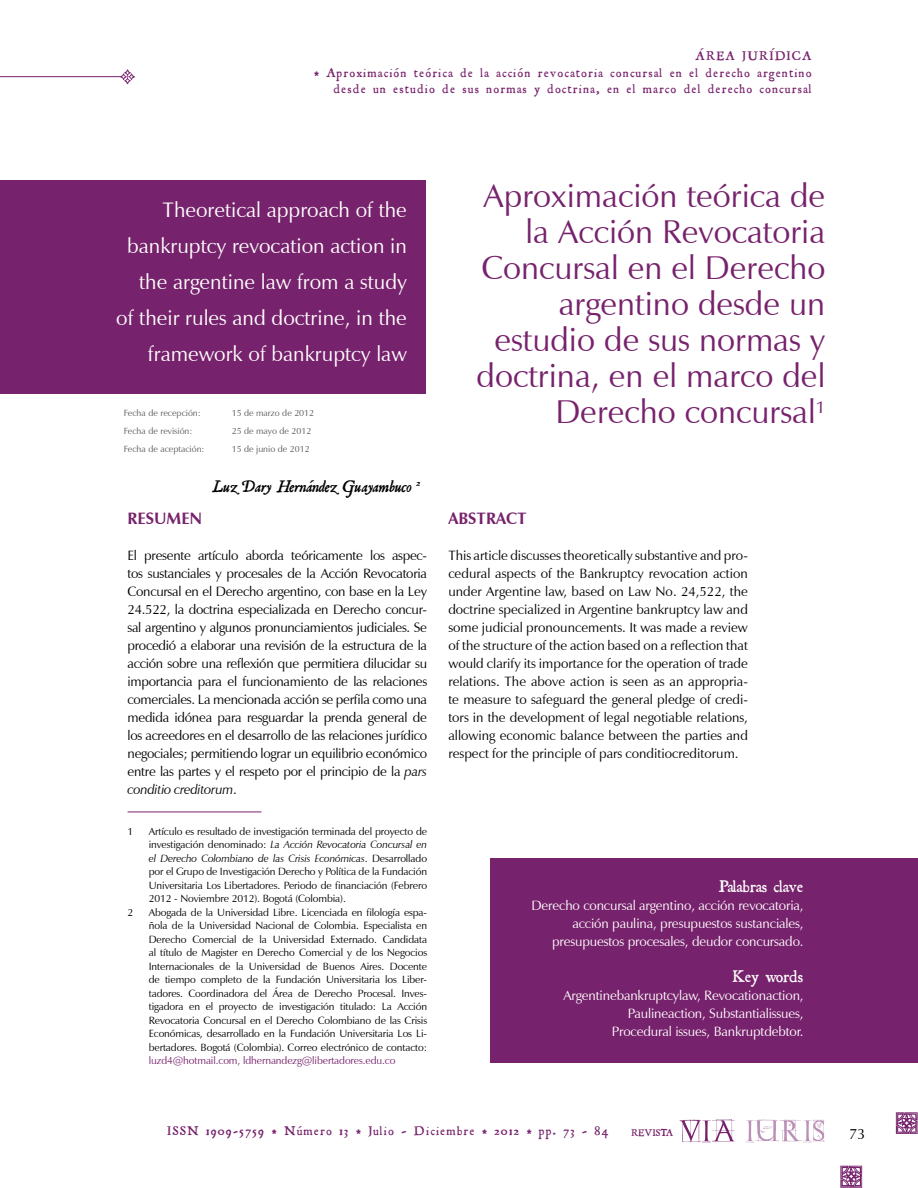
<style>
.page{position:relative;width:918px;height:1188px;background:#fff}
.page>*{position:absolute;margin:0;border:0;box-sizing:border-box;transform-origin:0 0}
.t1{font:33px/36px "Zapf Humanist 601 BT";color:#77226c;text-align:right}
.t2{font:21px/36px "Zapf Humanist 601 BT";color:#fff;text-align:right}
.t3{font:italic 18px "Roman Antique";color:#000}
.t4{font:18px "Roman Antique";color:#fff}
.t5{font:17.55px "Zapf Humanist 601 BT";color:#77226c}
.t6{font:700 16.5px "Zapf Humanist 601 BT";color:#77226c}
.t7{font:15px "Zapf Humanist 601 BT";color:#000}
.t8{font:13.5px/18px "Zapf Humanist 601 BT";letter-spacing:-.01em;color:#000;text-align:justify}
.t9{font:13.5px/18px "Zapf Humanist 601 BT";letter-spacing:-.01em;color:#fff;text-align:right}
.t10{font:13.5px/16.5px "Roman Antique";letter-spacing:.1em;color:#77226c;text-align:right}
.t11{font:10.5px/13.5px "Zapf Humanist 601 BT";letter-spacing:-.01em;color:#000;text-align:justify}
.t12{font:10.5px "Zapf Humanist 601 BT";letter-spacing:-.01em;color:#77226c}
.t13{font:10.5px "Roman Antique";color:#77226c}
.t14{font:9px "Zapf Humanist 601 BT";color:#58595b}
.s1{font-style:italic}
</style>
<div class="page">
<hr style="left:0;top:76px;width:121px;height:1px;background:#77226c">
<svg style="left:120px;top:69px;width:15px;height:15px"></svg>
<svg style="left:896px;top:1112px;width:22px;height:22px"></svg>
<svg style="left:840px;top:1166px;width:22px;height:22px"></svg>
<svg style="left:745px;top:1119px;width:80px;height:24px"></svg>
<svg style="left:679px;top:1119px;width:56px;height:24px"></svg>
<div style="left:0;top:180px;width:426px;height:214px;background:#77226c"></div>
<div style="left:491px;top:858px;width:427px;height:204px;background:#77226c"></div>
<hr style="left:128px;top:812px;width:133px;height:1px;background:#77226c">
<p class="t10" style="left:314px;top:48px;width:499px">ÁREA JURÍDICA<br>* Aproximación teórica de la acción revocatoria concursal en el derecho argentino desde un estudio de sus normas y doctrina, en el marco del derecho concursal</p>
<h1 class="t1" style="left:477px;top:177px;width:350px">Aproximación teórica de la Acción Revocatoria<br>Concursal en el Derecho argentino desde un estudio de sus normas y doctrina, en el marco del<br>Derecho concursal</h1>
<h2 class="t2" style="left:116px;top:191px;width:292px">Theoretical approach of the bankruptcy revocation action in the argentine law from a study<br>of their rules and doctrine, in the framework of bankruptcy law</h2>
<p class="t14" style="left:124px;top:407px;width:79px">Fecha de recepción:</p>
<p class="t14" style="left:232px;top:407px;width:84px">15 de marzo de 2012</p>
<p class="t5" style="left:816px;top:396px;width:11px">1</p>
<p class="t14" style="left:124px;top:425px;width:70px">Fecha de revisión:</p>
<p class="t14" style="left:232px;top:425px;width:81px">25 de mayo de 2012</p>
<p class="t14" style="left:124px;top:443px;width:82px">Fecha de aceptación:</p>
<p class="t14" style="left:232px;top:443px;width:79px">15 de junio de 2012</p>
<h3 class="t3" style="left:212px;top:476px;width:210px">Luz Dary Hernández Guayambuco <sup>2</sup></h3>
<p class="t6" style="left:128px;top:508px;width:76px">RESUMEN</p>
<p class="t8" style="left:128px;top:546px;width:301px">El presente artículo aborda teóricamente los aspec&shy;tos sustanciales y procesales de la Acción Revocatoria Concursal en el Derecho argentino, con base en la Ley 24.522, la doctrina especializada en Derecho concur&shy;sal argentino y algunos pronunciamientos judiciales. Se procedió a elaborar una revisión de la estructura de la acción sobre una reflexión que permitiera dilucidar su importancia para el funcionamiento de las relaciones comerciales. La mencionada acción se perfila como una medida idónea para resguardar la prenda general de los acreedores en el desarrollo de las relaciones jurídico negociales; permitiendo lograr un equilibrio económico entre las partes y el respeto por el principio de la <span class="s1">pars conditio creditorum</span>.</p>
<p class="t6" style="left:448px;top:508px;width:80px">ABSTRACT</p>
<p class="t8" style="left:448px;top:546px;width:301px">This article discusses theoretically substantive and pro&shy;cedural aspects of the Bankruptcy revocation action under Argentine law, based on Law No. 24,522, the doctrine specialized in Argentine bankruptcy law and some judicial pronouncements. It was made a review of the structure of the action based on a reflection that would clarify its importance for the operation of trade relations. The above action is seen as an appropria&shy;te measure to safeguard the general pledge of credi&shy;tors in the development of legal negotiable relations, allowing economic balance between the parties and respect for the principle of pars conditiocreditorum.</p>
<p class="t11" style="left:128px;top:824px;width:7px">1</p>
<p class="t11" style="left:149px;top:824px;width:280px">Artículo es resultado de investigación terminada del proyecto de investigación denominado: <span class="s1">La Acción Revocatoria Concursal en el Derecho Colombiano de las Crisis Económicas</span>. Desarrollado por el Grupo de Investigación Derecho y Política de la Fundación Universitaria Los Libertadores. Periodo de financiación (Febrero 2012 - Noviembre 2012). Bogotá (Colombia).</p>
<p class="t11" style="left:128px;top:905px;width:7px">2</p>
<p class="t11" style="left:149px;top:905px;width:280px">Abogada de la Universidad Libre. Licenciada en filología espa&shy;ñola de la Universidad Nacional de Colombia. Especialista en Derecho Comercial de la Universidad Externado. Candidata al título de Magister en Derecho Comercial y de los Negocios Internacionales de la Universidad de Buenos Aires. Docente de tiempo completo de la Fundación Universitaria los Liber&shy;tadores. Coordinadora del Área de Derecho Procesal. Inves&shy;tigadora en el proyecto de investigación titulado: La Acción Revocatoria Concursal en el Derecho Colombiano de las Crisis Económicas, desarrollado en la Fundación Universitaria Los Li&shy;bertadores. Bogotá (Colombia). Correo electrónico de contacto:</p>
<p class="t12" style="left:149px;top:1054px;width:248px">luzd4@hotmail.com, ldhernandezg@libertadores.edu.co</p>
<h3 class="t4" style="left:719px;top:876px;width:86px">Palabras clave</h3>
<p class="t9" style="left:531px;top:897px;width:274px">Derecho concursal argentino, acción revocatoria, acción paulina, presupuestos sustanciales, presupuestos procesales, deudor concursado.</p>
<h3 class="t4" style="left:733px;top:966px;width:72px">Key words</h3>
<p class="t9" style="left:563px;top:987px;width:242px">Argentinebankruptcylaw, Revocationaction,<br>Paulineaction, Substantialissues,<br>Procedural issues, Bankruptdebtor.</p>
<p class="t10" style="left:168px;top:1123px;width:443px">ISSN 1909-5759 * Número 13 * Julio - Diciembre * 2012 * pp. 73 - 84</p>
<p class="t13" style="left:632px;top:1126px;width:43px">REVISTA</p>
<p class="t7" style="left:849px;top:1125px;width:18px">73</p>
</div>
